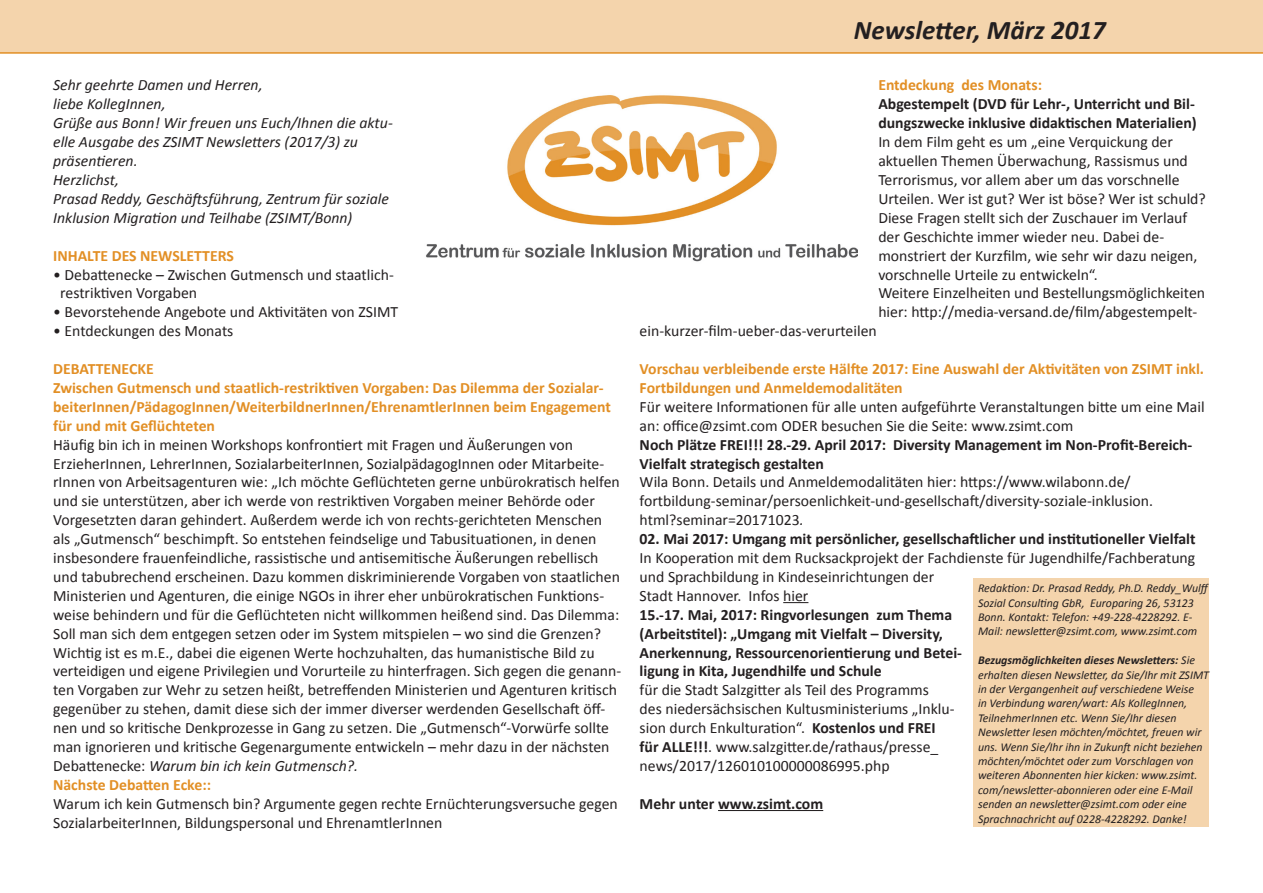
<style>
.page{position:relative;width:1263px;height:893px;background:#fff}
.page>*{position:absolute;margin:0;border:0;box-sizing:border-box;transform-origin:0 0}
.t1{font:italic 700 27px "Calibri";color:#231f20}
.t2{font:15.75px/18.9px "Calibri";color:#231f20}
.t3{font:700 15.75px/18.9px "Calibri";color:#231f20}
.t4{font:700 15.75px/18.9px "Calibri";color:#e28f25}
.t5{font:italic 15.75px/18.9px "Calibri";color:#231f20}
.t6{font:italic 12px/14.4px "Calibri";color:#231f20}
.s1{font-style:italic}
.s2{font-weight:700}
</style>
<div class="page">
<svg style="left:783px;top:602px;width:25px;height:1px"></svg>
<hr style="left:718px;top:810px;width:105px;height:1px;background:#231f20">
<img style="left:426px;top:95px;width:431px;height:167px">
<div style="left:974px;top:578px;width:235px;height:249px;background:#f4d4ac"></div>
<div style="left:0;top:0;width:1263px;height:54px;background:#f4d4ac"></div>
<p class="t5" style="left:53px;top:75px;width:211px">Sehr geehrte Damen und Herren,</p>
<p class="t5" style="left:53px;top:94px;width:114px">liebe KollegInnen,</p>
<p class="t5" style="left:53px;top:113px;width:341px">Grüße aus Bonn! Wir freuen uns Euch/Ihnen die aktu&shy;elle Ausgabe des ZSIMT Newsletters (2017/3) zu</p>
<p class="t5" style="left:53px;top:151px;width:86px">präsentieren.</p>
<p class="t5" style="left:53px;top:170px;width:67px">Herzlichst,</p>
<p class="t5" style="left:53px;top:189px;width:337px">Prasad Reddy, Geschäftsführung, Zentrum für soziale<br>Inklusion Migration und Teilhabe (ZSIMT/Bonn)</p>
<p class="t4" style="left:53px;top:246px;width:182px">INHALTE DES NEWSLETTERS</p>
<p class="t2" style="left:60px;top:265px;width:335px;text-indent:-7px">• Debattenecke – Zwischen Gutmensch und staatlich&shy;restriktiven Vorgaben</p>
<p class="t2" style="left:53px;top:303px;width:346px">• Bevorstehende Angebote und Aktivitäten von ZSIMT</p>
<p class="t2" style="left:53px;top:322px;width:182px">• Entdeckungen des Monats</p>
<p class="t4" style="left:53px;top:359px;width:102px">DEBATTENECKE</p>
<p class="t4" style="left:53px;top:378px;width:559px">Zwischen Gutmensch und staatlich-restriktiven Vorgaben: Das Dilemma der Sozialar&shy;beiterInnen/PädagogInnen/WeiterbildnerInnen/EhrenamtlerInnen beim Engagement für und mit Geflüchteten</p>
<p class="t2" style="left:53px;top:435px;width:570px">Häufig bin ich in meinen Workshops konfrontiert mit Fragen und Äußerungen von ErzieherInnen, LehrerInnen, SozialarbeiterInnen, SozialpädagogInnen oder Mitarbeite&shy;rInnen von Arbeitsagenturen wie: „Ich möchte Geflüchteten gerne unbürokratisch helfen und sie unterstützen, aber ich werde von restriktiven Vorgaben meiner Behörde oder Vorgesetzten daran gehindert. Außerdem werde ich von rechts-gerichteten Menschen als „Gutmensch“ beschimpft. So entstehen feindselige und Tabusituationen, in denen insbesondere frauenfeindliche, rassistische und antisemitische Äußerungen rebellisch und tabubrechend erscheinen. Dazu kommen diskriminierende Vorgaben von staatlichen Ministerien und Agenturen, die einige NGOs in ihrer eher unbürokratischen Funktions&shy;weise behindern und für die Geflüchteten nicht willkommen heißend sind. Das Dilemma:<br>Soll man sich dem entgegen setzen oder im System mitspielen – wo sind die Grenzen?<br>Wichtig ist es m.E., dabei die eigenen Werte hochzuhalten, das humanistische Bild zu verteidigen und eigene Privilegien und Vorurteile zu hinterfragen. Sich gegen die genann&shy;ten Vorgaben zur Wehr zu setzen heißt, betreffenden Ministerien und Agenturen kritisch gegenüber zu stehen, damit diese sich der immer diverser werdenden Gesellschaft öff&shy;nen und so kritische Denkprozesse in Gang zu setzen. Die „Gutmensch“-Vorwürfe sollte man ignorieren und kritische Gegenargumente entwickeln – mehr dazu in der nächsten Debattenecke: <span class="s1">Warum bin ich kein Gutmensch?.</span></p>
<p class="t4" style="left:53px;top:775px;width:159px">Nächste Debatten Ecke::</p>
<p class="t2" style="left:53px;top:794px;width:566px">Warum ich kein Gutmensch bin? Argumente gegen rechte Ernüchterungsversuche gegen<br>SozialarbeiterInnen, Bildungspersonal und EhrenamtlerInnen</p>
<p class="t1" style="left:854px;top:13px;width:253px">Newsletter, März 2017</p>
<p class="t4" style="left:878px;top:76px;width:165px">Entdeckung des Monats:</p>
<p class="t3" style="left:878px;top:95px;width:320px">Abgestempelt (DVD für Lehr-, Unterricht und Bil&shy;dungszwecke inklusive didaktischen Materialien)</p>
<p class="t2" style="left:878px;top:133px;width:329px">In dem Film geht es um „eine Verquickung der aktuellen Themen Überwachung, Rassismus und Terrorismus, vor allem aber um das vorschnelle Urteilen. Wer ist gut? Wer ist böse? Wer ist schuld?<br>Diese Fragen stellt sich der Zuschauer im Verlauf der Geschichte immer wieder neu. Dabei de&shy;monstriert der Kurzfilm, wie sehr wir dazu neigen, vorschnelle Urteile zu entwickeln“.</p>
<p class="t2" style="left:878px;top:284px;width:328px">Weitere Einzelheiten und Bestellungsmöglichkeiten hier: http://media-versand.de/film/abgestempelt-</p>
<p class="t2" style="left:640px;top:322px;width:239px">ein-kurzer-film-ueber-das-verurteilen</p>
<p class="t4" style="left:640px;top:359px;width:566px">Vorschau verbleibende erste Hälfte 2017: Eine Auswahl der Aktivitäten von ZSIMT inkl.<br>Fortbildungen und Anmeldemodalitäten</p>
<p class="t2" style="left:640px;top:397px;width:566px">Für weitere Informationen für alle unten aufgeführte Veranstaltungen bitte um eine Mail an: office@zsimt.com ODER besuchen Sie die Seite: www.zsimt.com</p>
<p class="t3" style="left:640px;top:435px;width:554px">Noch Plätze FREI!!! 28.-29. April 2017: Diversity Management im Non-Profit-Bereich-<br>Vielfalt strategisch gestalten</p>
<p class="t2" style="left:640px;top:473px;width:515px">Wila Bonn. Details und Anmeldemodalitäten hier: https://www.wilabonn.de/ fortbildung-seminar/persoenlichkeit-und-gesellschaft/diversity-soziale-inklusion. html?seminar=20171023<span class="s1">.</span></p>
<p class="t3" style="left:640px;top:529px;width:557px">02. Mai 2017: Umgang mit persönlicher, gesellschaftlicher und institutioneller Vielfalt</p>
<p class="t2" style="left:640px;top:548px;width:557px">In Kooperation mit dem Rucksackprojekt der Fachdienste für Jugendhilfe/Fachberatung und Sprachbildung in Kindeseinrichtungen der<br>Stadt Hannover. Infos hier</p>
<p class="t3" style="left:640px;top:605px;width:324px">15.-17. Mai, 2017: Ringvorlesungen zum Thema (Arbeitstitel): „Umgang mit Vielfalt – Diversity, Anerkennung, Ressourcenorientierung und Betei&shy;ligung in Kita, Jugendhilfe und Schule</p>
<p class="t2" style="left:640px;top:681px;width:317px">für die Stadt Salzgitter als Teil des Programms des niedersächsischen Kultusministeriums „Inklu&shy;sion durch Enkulturation“. <span class="s2">Kostenlos und FREI für ALLE!!!</span>. www.salzgitter.de/rathaus/presse_ news/2017/126010100000086995.php</p>
<p class="t3" style="left:640px;top:794px;width:185px">Mehr unter www.zsimt.com</p>
<p class="t6" style="left:978px;top:580px;width:234px">Redaktion: Dr. Prasad Reddy, Ph.D. Reddy_Wulff Sozial Consulting GbR, Europaring 26, 53123<br>Bonn. Kontakt: Telefon: +49-228-4228292. E-Mail: newsletter@zsimt.com, www.zsimt.com</p>
<p class="t6" style="left:978px;top:652px;width:232px"><span class="s2">Bezugsmöglichkeiten dieses Newsletters:</span> Sie erhalten diesen Newsletter, da Sie/Ihr mit ZSIMT in der Vergangenheit auf verschiedene Weise<br>in Verbindung waren/wart: Als KollegInnen, TeilnehmerInnen etc. Wenn Sie/Ihr diesen Newsletter lesen möchten/möchtet, freuen wir uns. Wenn Sie/Ihr ihn in Zukunft nicht beziehen möchten/möchtet oder zum Vorschlagen von weiteren Abonnenten hier kicken: www.zsimt. com/newsletter-abonnieren oder eine E-Mail senden an newsletter@zsimt.com oder eine Sprachnachricht auf 0228-4228292. Danke!</p>
</div>
